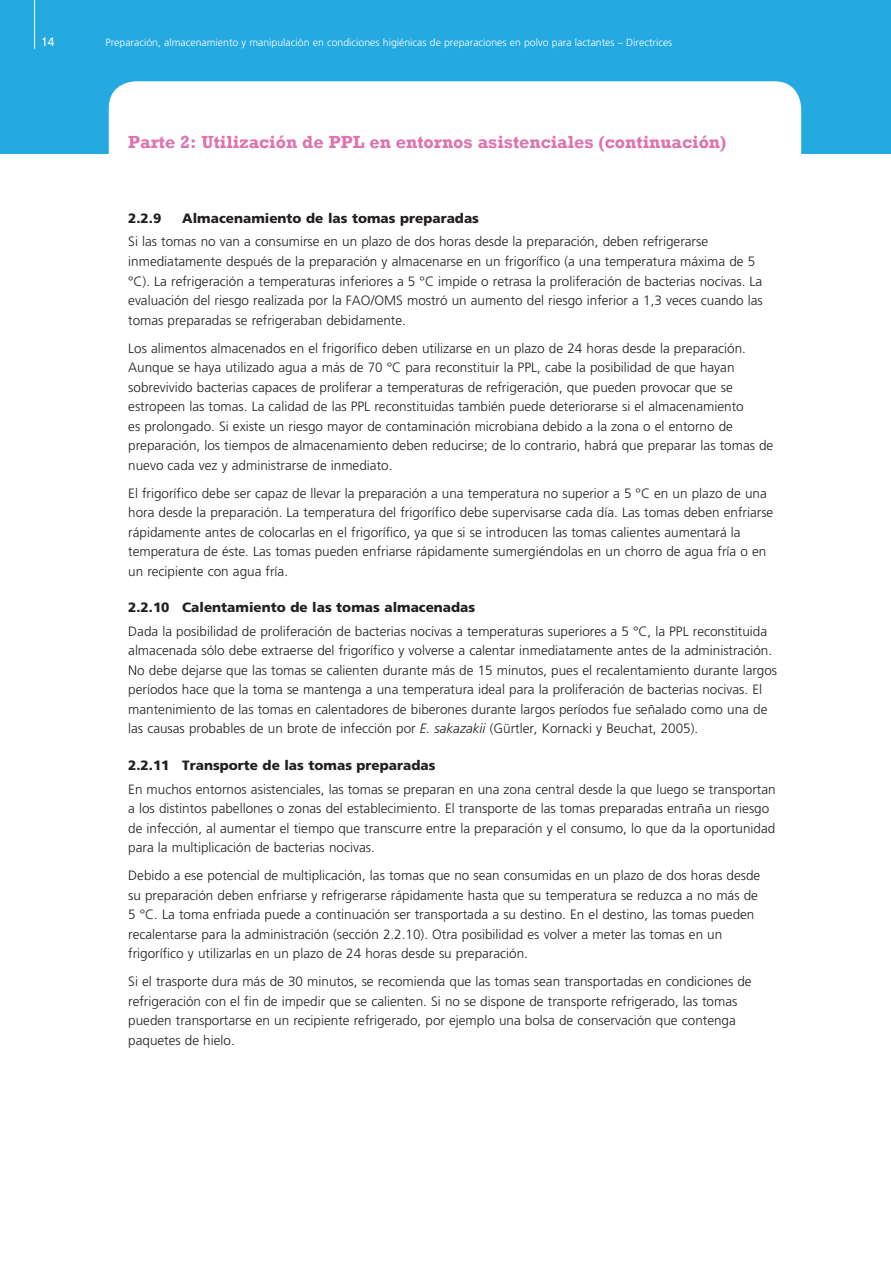
<style>
.page{position:relative;width:891px;height:1262px;background:#fff}
.page>*{position:absolute;margin:0;border:0;box-sizing:border-box;transform-origin:0 0}
.t1{font:700 18px "Rockwell";color:#dd74ae}
.t2{font:300 13.5px/19.5px "Frutiger";color:#231f20}
.t3{font:900 13.5px "Frutiger";color:#231f20}
.t4{font:12px "Frutiger";color:#fff}
.t5{font:300 10.5px "Frutiger";color:#fff}
.s1{font-style:italic}
</style>
<div class="page">
<div style="left:0;top:0;width:890px;height:153px;background:#24aae1"></div>
<hr style="left:34px;top:0;width:1px;height:49px;background:#fff">
<div style="left:109px;top:81px;width:692px;height:107px;background:#fff;border-radius:27px"></div>
<p class="t4" style="left:41px;top:35px;width:5px">14</p>
<p class="t5" style="left:105px;top:36px;width:568px">Preparación, almacenamiento y manipulación en condiciones higiénicas de preparaciones en polvo para lactantes – Directrices</p>
<h1 class="t1" style="left:128px;top:131px;width:599px">Parte 2: Utilización de PPL en entornos asistenciales (continuación)</h1>
<p class="t3" style="left:128px;top:210px;width:35px">2.2.9</p>
<p class="t3" style="left:182px;top:210px;width:298px">Almacenamiento de las tomas preparadas</p>
<p class="t2" style="left:128px;top:232px;width:636px">Si las tomas no van a consumirse en un plazo de dos horas desde la preparación, deben refrigerarse inmediatamente después de la preparación y almacenarse en un frigorífico (a una temperatura máxima de 5 °C). La refrigeración a temperaturas inferiores a 5 °C impide o retrasa la proliferación de bacterias nocivas. La evaluación del riesgo realizada por la FAO/OMS mostró un aumento del riesgo inferior a 1,3 veces cuando las tomas preparadas se refrigeraban debidamente.</p>
<p class="t2" style="left:128px;top:338px;width:646px">Los alimentos almacenados en el frigorífico deben utilizarse en un plazo de 24 horas desde la preparación.<br>Aunque se haya utilizado agua a más de 70 °C para reconstituir la PPL, cabe la posibilidad de que hayan sobrevivido bacterias capaces de proliferar a temperaturas de refrigeración, que pueden provocar que se estropeen las tomas. La calidad de las PPL reconstituidas también puede deteriorarse si el almacenamiento<br>es prolongado. Si existe un riesgo mayor de contaminación microbiana debido a la zona o el entorno de preparación, los tiempos de almacenamiento deben reducirse; de lo contrario, habrá que preparar las tomas de nuevo cada vez y administrarse de inmediato.</p>
<p class="t2" style="left:128px;top:483px;width:646px">El frigorífico debe ser capaz de llevar la preparación a una temperatura no superior a 5 °C en un plazo de una hora desde la preparación. La temperatura del frigorífico debe supervisarse cada día. Las tomas deben enfriarse rápidamente antes de colocarlas en el frigorífico, ya que si se introducen las tomas calientes aumentará la temperatura de éste. Las tomas pueden enfriarse rápidamente sumergiéndolas en un chorro de agua fría o en un recipiente con agua fría.</p>
<p class="t3" style="left:128px;top:599px;width:348px">2.2.10 Calentamiento de las tomas almacenadas</p>
<p class="t2" style="left:128px;top:621px;width:650px">Dada la posibilidad de proliferación de bacterias nocivas a temperaturas superiores a 5 °C, la PPL reconstituida almacenada sólo debe extraerse del frigorífico y volverse a calentar inmediatamente antes de la administración.<br>No debe dejarse que las tomas se calienten durante más de 15 minutos, pues el recalentamiento durante largos períodos hace que la toma se mantenga a una temperatura ideal para la proliferación de bacterias nocivas. El mantenimiento de las tomas en calentadores de biberones durante largos períodos fue señalado como una de las causas probables de un brote de infección por <span class="s1">E. sakazakii</span> (Gürtler, Kornacki y Beuchat, 2005).</p>
<p class="t3" style="left:128px;top:757px;width:309px">2.2.11 Transporte de las tomas preparadas</p>
<p class="t2" style="left:128px;top:779px;width:649px">En muchos entornos asistenciales, las tomas se preparan en una zona central desde la que luego se transportan a los distintos pabellones o zonas del establecimiento. El transporte de las tomas preparadas entraña un riesgo de infección, al aumentar el tiempo que transcurre entre la preparación y el consumo, lo que da la oportunidad para la multiplicación de bacterias nocivas.</p>
<p class="t2" style="left:128px;top:866px;width:633px">Debido a ese potencial de multiplicación, las tomas que no sean consumidas en un plazo de dos horas desde su preparación deben enfriarse y refrigerarse rápidamente hasta que su temperatura se reduzca a no más de 5 °C. La toma enfriada puede a continuación ser transportada a su destino. En el destino, las tomas pueden recalentarse para la administración (sección 2.2.10). Otra posibilidad es volver a meter las tomas en un frigorífico y utilizarlas en un plazo de 24 horas desde su preparación.</p>
<p class="t2" style="left:128px;top:972px;width:625px">Si el trasporte dura más de 30 minutos, se recomienda que las tomas sean transportadas en condiciones de refrigeración con el fin de impedir que se calienten. Si no se dispone de transporte refrigerado, las tomas pueden transportarse en un recipiente refrigerado, por ejemplo una bolsa de conservación que contenga paquetes de hielo.</p>
</div>
